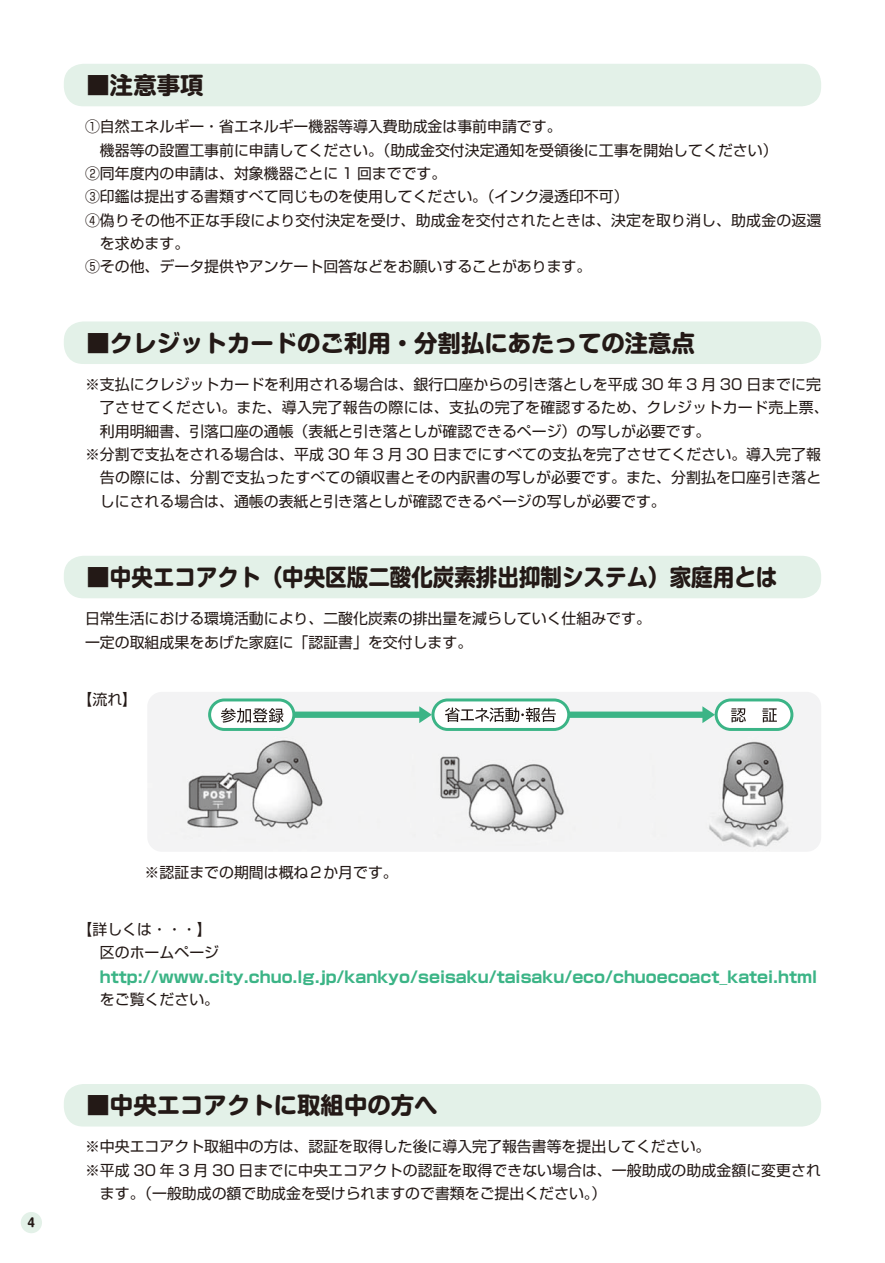
<style>
.page{position:relative;width:885px;height:1263px;background:#fff}
.page>*{position:absolute;margin:0;border:0;box-sizing:border-box;transform-origin:0 0}
.t1{font:700 23.4px "Shin M Go Pr 6";color:#231916}
.t2{font:700 15.9px "Shin Go Pr 5";color:#3bb486}
.t3{font:14.85px/23.4px "Shin Go Pr 5";color:#231916}
.t4{font:14.85px "Shin Go Pr 5";letter-spacing:.02em;color:#231916}
.t5{font:700 11.7px "Shin M Go Pr 6";color:#231916}
</style>
<div class="page">
<div style="left:21px;top:1212px;width:21px;height:21px;background:#e3f1e8;border-radius:50%"></div>
<div style="left:64px;top:64px;width:757px;height:42px;background:#e3f1e8;border-radius:20px"></div>
<div style="left:64px;top:321px;width:757px;height:43px;background:#e3f1e8;border-radius:20px"></div>
<div style="left:64px;top:1084px;width:757px;height:42px;background:#e3f1e8;border-radius:20px"></div>
<div style="left:64px;top:556px;width:757px;height:42px;background:#e3f1e8;border-radius:20px"></div>
<img style="left:148px;top:692px;width:673px;height:160px">
<div style="left:209px;top:700px;width:85px;height:29px;background:#fff;border-radius:15px"></div>
<div style="left:208px;top:698px;width:87px;height:33px;border:3px solid #3bb486;border-radius:15px"></div>
<div style="left:716px;top:700px;width:75px;height:29px;background:#fff;border-radius:15px"></div>
<div style="left:714px;top:698px;width:79px;height:33px;border:3px solid #3bb486;border-radius:15px"></div>
<div style="left:433px;top:700px;width:135px;height:29px;background:#fff;border-radius:15px"></div>
<div style="left:431px;top:698px;width:139px;height:33px;border:3px solid #3bb486;border-radius:15px"></div>
<svg style="left:731px;top:708px;width:14px;height:14px"></svg>
<svg style="left:762px;top:708px;width:14px;height:14px"></svg>
<svg style="left:568px;top:706px;width:147px;height:17px"></svg>
<svg style="left:294px;top:706px;width:138px;height:17px"></svg>
<svg style="left:221px;top:708px;width:62px;height:15px"></svg>
<svg style="left:445px;top:707px;width:110px;height:15px"></svg>
<h1 class="t1" style="left:87px;top:65px;width:118px">■注意事項</h1>
<p class="t3" style="left:85px;top:113px;width:478px">①自然エネルギー・省エネルギー機器等導入費助成金は事前申請です。</p>
<p class="t3" style="left:85px;top:137px;width:694px">　機器等の設置工事前に申請してください。（助成金交付決定通知を受領後に工事を開始してください(</p>
<p class="t3" style="left:85px;top:160px;width:363px">②同年度内の申請は、対象機器ごとに 1 回までです。</p>
<p class="t3" style="left:85px;top:184px;width:545px">③印鑑は提出する書類すべて同じものを使用してください。（インク浸透印不可(</p>
<p class="t3" style="left:85px;top:207px;width:737px">④偽りその他不正な手段により交付決定を受け、助成金を交付されたときは、決定を取り消し、助成金の返還</p>
<p class="t3" style="left:100px;top:230px;width:91px">を求めます。</p>
<p class="t3" style="left:85px;top:254px;width:507px">⑤その他、データ提供やアンケート回答などをお願いすることがあります。</p>
<h1 class="t1" style="left:87px;top:323px;width:610px">■クレジットカードのご利用・分割払にあたっての注意点</h1>
<p class="t3" style="left:85px;top:371px;width:737px">※支払にクレジットカードを利用される場合は、銀行口座からの引き落としを平成 30 年 3 月 30 日までに完</p>
<p class="t4" style="left:100px;top:395px;width:730px">了させてください。また、導入完了報告の際には、支払の完了を確認するため、クレジットカード売上票、</p>
<p class="t3" style="left:100px;top:418px;width:612px">利用明細書、引落口座の通帳（表紙と引き落としが確認できるページ）の写しが必要です。</p>
<p class="t3" style="left:85px;top:441px;width:737px">※分割で支払をされる場合は、平成 30 年 3 月 30 日までにすべての支払を完了させてください。導入完了報</p>
<p class="t3" style="left:100px;top:465px;width:722px">告の際には、分割で支払ったすべての領収書とその内訳書の写しが必要です。また、分割払を口座引き落と</p>
<p class="t3" style="left:100px;top:488px;width:567px">しにされる場合は、通帳の表紙と引き落としが確認できるページの写しが必要です。</p>
<h1 class="t1" style="left:87px;top:557px;width:692px">■中央エコアクト（中央区版二酸化炭素排出抑制システム）家庭用とは</h1>
<p class="t3" style="left:85px;top:605px;width:567px">日常生活における環境活動により、二酸化炭素の排出量を減らしていく仕組みです。一定の取組成果をあげた家庭に「認証書」を交付します。</p>
<p class="t3" style="left:78px;top:686px;width:61px">【流れ【</p>
<p class="t5" style="left:27px;top:1212px;width:9px">4</p>
<p class="t3" style="left:145px;top:859px;width:254px">※認証までの期間は概ね２か月です。</p>
<p class="t3" style="left:78px;top:916px;width:143px;text-align:center">【詳しくは・・・【　区のホームページ</p>
<p class="t2" style="left:100px;top:964px;width:718px">http://www.city.chuo.lg.jp/kankyo/seisaku/taisaku/eco/chuoecoact_katei.html</p>
<p class="t3" style="left:85px;top:986px;width:135px">　をご覧ください。</p>
<h1 class="t1" style="left:87px;top:1085px;width:352px">■中央エコアクトに取組中の方へ</h1>
<p class="t3" style="left:85px;top:1134px;width:627px">※中央エコアクト取組中の方は、認証を取得した後に導入完了報告書等を提出してください。</p>
<p class="t3" style="left:85px;top:1157px;width:737px">※平成 30 年 3 月 30 日までに中央エコアクトの認証を取得できない場合は、一般助成の助成金額に変更され</p>
<p class="t3" style="left:100px;top:1180px;width:507px">ます。（一般助成の額で助成金を受けられますので書類をご提出ください (。</p>
</div>
